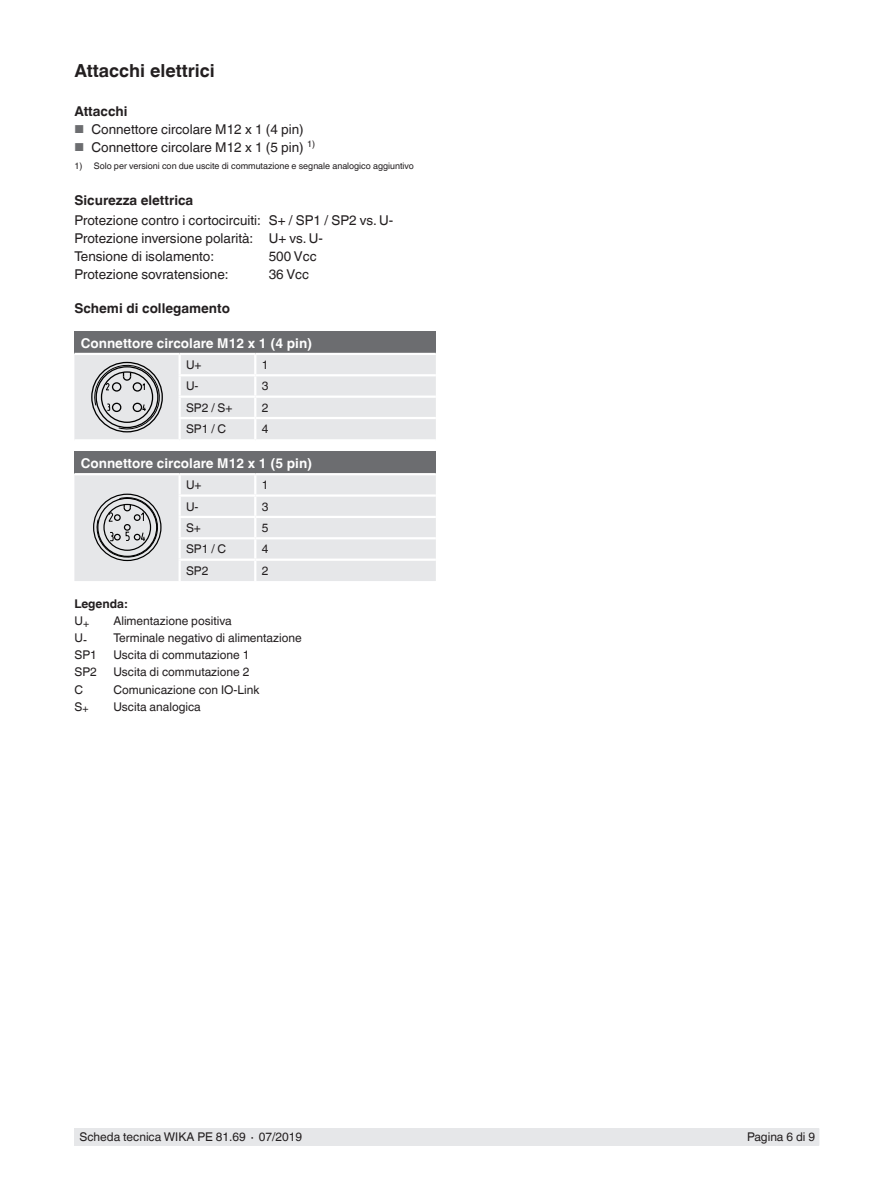
<style>
.page{position:relative;width:893px;height:1188px;background:#fff}
.page>*{position:absolute;margin:0;border:0;box-sizing:border-box;transform-origin:0 0}
.t1{font:700 18px "Helvetica World";color:#231f20}
.t2{font:13.5px/18.1px "Helvetica World";color:#231f20}
.t3{font:700 13.5px "Helvetica World";color:#fff}
.t4{font:700 13.5px "Helvetica World";color:#231f20}
.t5{font:12px "Helvetica World";color:#231f20}
.t6{font:700 12px/17.1px "Helvetica World";color:#231f20}
.t7{font:9px "Helvetica World";color:#231f20}
.s1{font-size:11.55px;color:#6c6d70}
.s2{font-weight:400}
</style>
<div class="page">
<div style="left:75px;top:1128px;width:744px;height:17px;background:#e6e7e9"></div>
<div style="left:74px;top:331px;width:362px;height:23px;background:#6c6d70"></div>
<hr style="left:74px;top:353px;width:106px;height:2px;background:#fff">
<hr style="left:180px;top:353px;width:75px;height:2px;background:#fff">
<hr style="left:255px;top:353px;width:181px;height:2px;background:#fff">
<svg style="left:74px;top:355px;width:362px;height:84px;background:#dfe0e1"></svg>
<div style="left:74px;top:452px;width:362px;height:22px;background:#6c6d70"></div>
<hr style="left:74px;top:473px;width:106px;height:2px;background:#fff">
<hr style="left:180px;top:473px;width:75px;height:2px;background:#fff">
<hr style="left:255px;top:473px;width:181px;height:2px;background:#fff">
<svg style="left:74px;top:475px;width:362px;height:106px;background:#e2e3e5"></svg>
<div style="left:134px;top:514px;width:7px;height:7px;border:1px solid #000;border-radius:50%"></div>
<div style="left:114px;top:514px;width:7px;height:7px;border:1px solid #000;border-radius:50%"></div>
<div style="left:114px;top:534px;width:7px;height:7px;border:1px solid #000;border-radius:50%"></div>
<div style="left:134px;top:534px;width:7px;height:7px;border:1px solid #000;border-radius:50%"></div>
<div style="left:124px;top:524px;width:7px;height:7px;border:1px solid #000;border-radius:50%"></div>
<h1 class="t1" style="left:74px;top:60px;width:142px">Attacchi elettrici</h1>
<p class="t4" style="left:74px;top:103px;width:55px">Attacchi</p>
<p class="t2" style="left:74px;top:120px;width:231px"><span class="s1">■</span> Connettore circolare M12 x 1 (4 pin)</p>
<p class="t2" style="left:74px;top:138px;width:242px"><span class="s1">■</span> Connettore circolare M12 x 1 (5 pin) <sup>1)</sup></p>
<p class="t7" style="left:74px;top:161px;width:341px">1) Solo per versioni con due uscite di commutazione e segnale analogico aggiuntivo</p>
<p class="t4" style="left:74px;top:192px;width:120px">Sicurezza elettrica</p>
<p class="t2" style="left:74px;top:211px;width:321px">Protezione contro i cortocircuiti: S+ / SP1 / SP2 vs. U-<br>Protezione inversione polarità: U+ vs. U-<br>Tensione di isolamento:</p>
<p class="t2" style="left:269px;top:247px;width:49px">500 Vcc</p>
<p class="t2" style="left:74px;top:266px;width:156px">Protezione sovratensione:</p>
<p class="t2" style="left:269px;top:266px;width:42px">36 Vcc</p>
<p class="t4" style="left:74px;top:301px;width:157px">Schemi di collegamento</p>
<p class="t3" style="left:81px;top:335px;width:233px">Connettore circolare M12 x 1 (4 pin)</p>
<p class="t5" style="left:186px;top:358px;width:17px">U+</p>
<p class="t5" style="left:262px;top:358px;width:8px">1</p>
<p class="t5" style="left:186px;top:379px;width:14px">U-</p>
<p class="t5" style="left:262px;top:379px;width:8px">3</p>
<p class="t5" style="left:186px;top:401px;width:48px">SP2 / S+</p>
<p class="t5" style="left:262px;top:401px;width:8px">2</p>
<p class="t5" style="left:186px;top:422px;width:42px">SP1 / C</p>
<p class="t5" style="left:262px;top:422px;width:8px">4</p>
<p class="t3" style="left:81px;top:455px;width:233px">Connettore circolare M12 x 1 (5 pin)</p>
<p class="t5" style="left:186px;top:478px;width:17px">U+</p>
<p class="t5" style="left:262px;top:478px;width:8px">1</p>
<p class="t5" style="left:186px;top:499px;width:14px">U-</p>
<p class="t5" style="left:262px;top:499px;width:8px">3</p>
<p class="t5" style="left:186px;top:521px;width:16px">S+</p>
<p class="t5" style="left:262px;top:521px;width:8px">5</p>
<p class="t5" style="left:186px;top:542px;width:42px">SP1 / C</p>
<p class="t5" style="left:262px;top:542px;width:8px">4</p>
<p class="t5" style="left:186px;top:564px;width:24px">SP2</p>
<p class="t5" style="left:262px;top:564px;width:8px">2</p>
<p class="t6" style="left:74px;top:595px;width:55px">Legenda:<br><span class="s2">U</span><sub>+</sub></p>
<p class="t5" style="left:113px;top:614px;width:120px">Alimentazione positiva</p>
<p class="t5" style="left:74px;top:632px;width:14px">U-</p>
<p class="t5" style="left:113px;top:631px;width:190px">Terminale negativo di alimentazione</p>
<p class="t5" style="left:74px;top:648px;width:24px">SP1</p>
<p class="t5" style="left:113px;top:648px;width:138px">Uscita di commutazione 1</p>
<p class="t5" style="left:74px;top:665px;width:24px">SP2</p>
<p class="t5" style="left:113px;top:665px;width:138px">Uscita di commutazione 2</p>
<p class="t5" style="left:74px;top:682px;width:10px">C</p>
<p class="t5" style="left:113px;top:682px;width:148px">Comunicazione con IO-Link</p>
<p class="t5" style="left:74px;top:700px;width:16px">S<sub>+</sub></p>
<p class="t5" style="left:113px;top:700px;width:89px">Uscita analogica</p>
<p class="t5" style="left:80px;top:1130px;width:224px">Scheda tecnica WIKA PE 81.69 ∙ 07/2019</p>
<p class="t5" style="left:747px;top:1130px;width:70px">Pagina 6 di 9</p>
</div>
